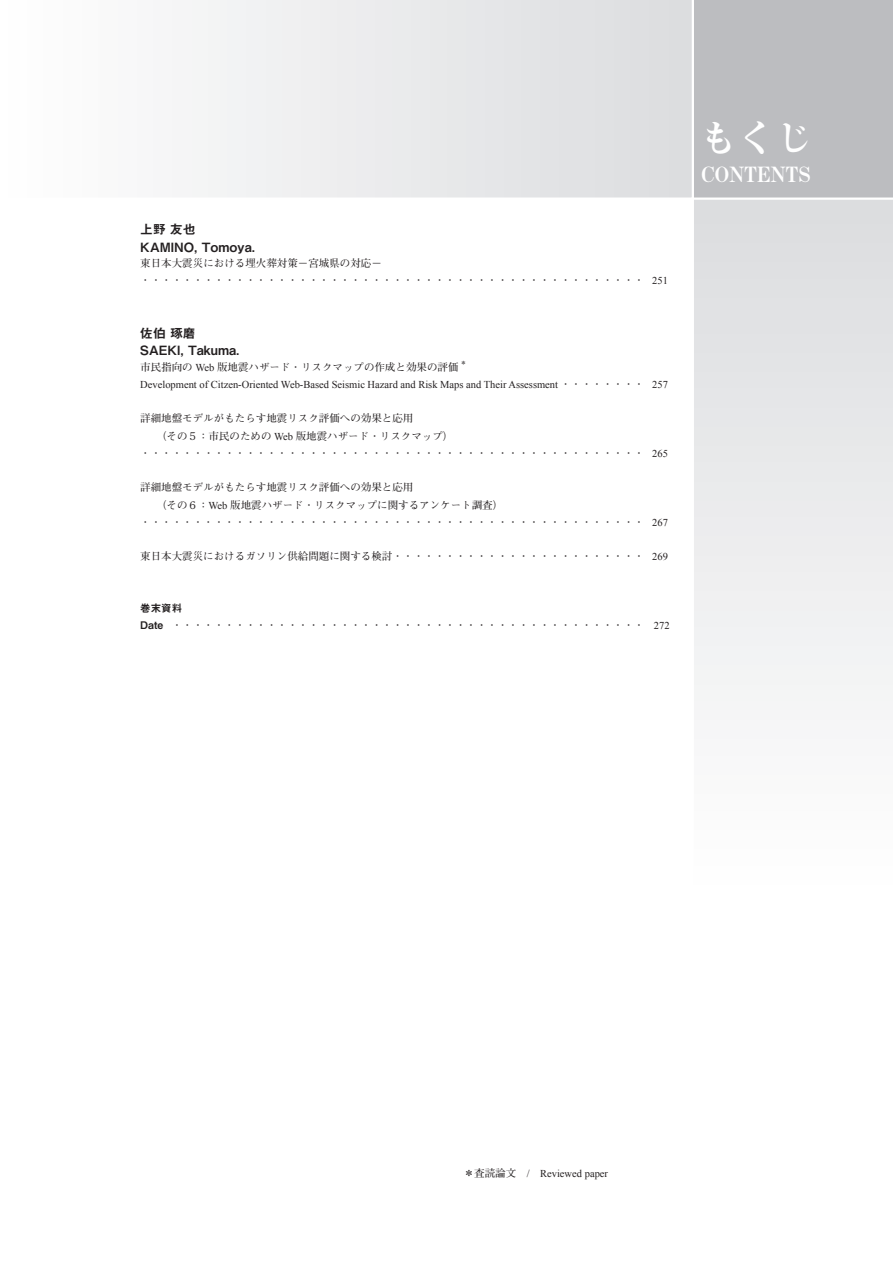
<style>
.page{position:relative;width:893px;height:1263px;background:#fff}
.page>*{position:absolute;margin:0;border:0;box-sizing:border-box;transform-origin:0 0}
.t1{font:37.5px "Midashi Min Pro MA31";color:#fff}
.t2{font:21px "Midashi Min Pro MA31";color:#fff}
.t3{font:12.75px/17.2px "Midashi Go Pro MB31";color:#231f20}
.t4{font:700 10.5px/17.2px "Futo Min A101 Pro";color:#231f20}
.t5{font:10.5px "Times New Roman";color:#231f20}
.t6{font:10.5px "Midashi Go Pro MB31";color:#231f20}
.t7{font:700 6.15px "Futo Min A101 Pro";color:#231f20}
.s1{font-family:"Times New Roman";font-weight:400}
.s2{font-family:"Futo Min A101 Pro";font-weight:700}
.s3{font-family:"Midashi Go Pro MB31";font-weight:400}
</style>
<div class="page">
<svg style="left:192px;top:0;width:500px;height:198px"></svg>
<svg style="left:694px;top:200px;width:199px;height:501px"></svg>
<div style="left:694px;top:0;width:199px;height:198px;background:#bcbdc0"></div>
<p class="t3" style="left:140px;top:219px;width:116px">上野 友也<br>KAMINO, Tomoya.</p>
<p class="t4" style="left:140px;top:253px;width:529px">東日本大震災における埋火葬対策－宮城県の対応－<br>・・・・・・・・・・・・・・・・・・・・・・・・・・・・・・・・・・・・・・・・・・・・・・・・ <span class="s1">251</span></p>
<p class="t3" style="left:140px;top:323px;width:101px">佐伯 琢磨<br>SAEKI, Takuma.</p>
<p class="t4" style="left:140px;top:357px;width:320px">市民指向の <span class="s1">Web</span> 版地震ハザード・リスクマップの作成と効果の評価</p>
<p class="t7" style="left:461px;top:358px;width:8px">＊</p>
<p class="t5" style="left:140px;top:378px;width:529px">Development of Citzen-Oriented Web-Based Seismic Hazard and Risk Maps and Their Assessment <span class="s2">・・・・・・・・</span> 257</p>
<p class="t4" style="left:140px;top:408px;width:274px">詳細地盤モデルがもたらす地震リスク評価への効果と応用</p>
<p class="t4" style="left:156px;top:426px;width:299px">（その５：市民のための <span class="s1">Web</span> 版地震ハザード・リスクマップ）</p>
<p class="t4" style="left:140px;top:443px;width:529px">・・・・・・・・・・・・・・・・・・・・・・・・・・・・・・・・・・・・・・・・・・・・・・・・ <span class="s1">265</span></p>
<p class="t4" style="left:140px;top:477px;width:274px">詳細地盤モデルがもたらす地震リスク評価への効果と応用</p>
<p class="t4" style="left:156px;top:495px;width:349px">（その６：<span class="s1">Web</span> 版地震ハザード・リスクマップに関するアンケート調査）</p>
<p class="t4" style="left:140px;top:512px;width:529px">・・・・・・・・・・・・・・・・・・・・・・・・・・・・・・・・・・・・・・・・・・・・・・・・ <span class="s1">267</span></p>
<p class="t4" style="left:140px;top:546px;width:529px">東日本大震災におけるガソリン供給問題に関する検討・・・・・・・・・・・・・・・・・・・・・・・・ <span class="s1">269</span></p>
<p class="t6" style="left:140px;top:600px;width:43px">巻末資料</p>
<p class="t4" style="left:140px;top:615px;width:531px"><span class="s3">Date</span> ・・・・・・・・・・・・・・・・・・・・・・・・・・・・・・・・・・・・・・・・・・・・・ <span class="s1">272</span></p>
<h1 class="t1" style="left:700px;top:109px;width:114px">もくじ</h1>
<h2 class="t2" style="left:701px;top:158px;width:110px">CONTENTS</h2>
<p class="t5" style="left:464px;top:1167px;width:146px"><span class="s2">＊査読論文</span> / Reviewed paper</p>
</div>
